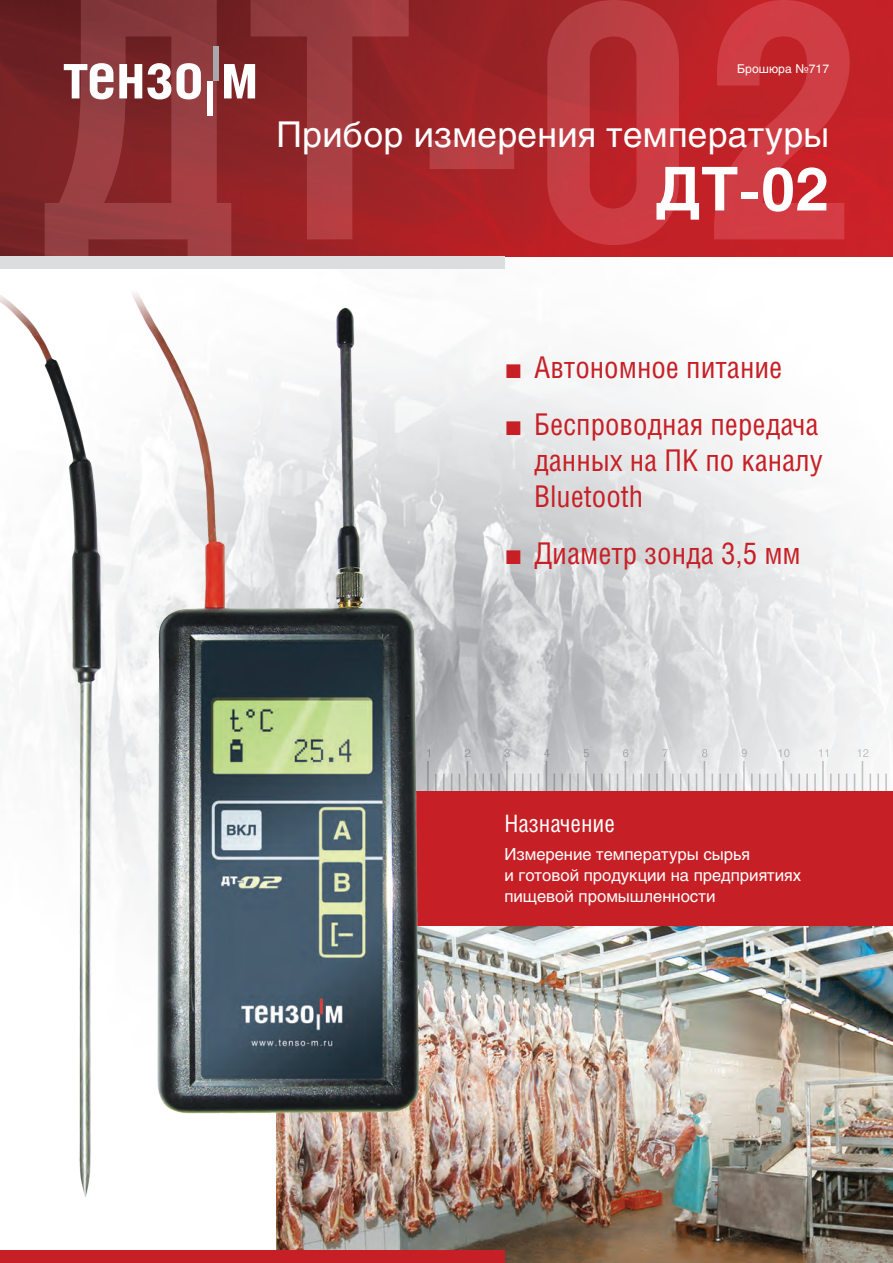
<style>
.page{position:relative;width:893px;height:1263px;background:#fff}
.page>*{position:absolute;margin:0;border:0;box-sizing:border-box;transform-origin:0 0}
.t1{font:700 60px "Helios";color:#fff}
.t2{font:35.25px "Helios";letter-spacing:.01em;color:#fff}
.bullet{font:30px/36px "Helios Cond";color:#c62026}
.t3{font:24px "Helios Cond";color:#fff}
.bullet-2{font:16.5px/21px "Helios";color:#fff}
.t4{font:12px "Helios";letter-spacing:.005em;color:#fff}
.s1{font-family:"Times New Roman"}
</style>
<div class="page">
<img style="left:0;top:0;width:893px;height:791px">
<img style="left:276px;top:926px;width:617px;height:337px">
<svg style="left:45px;top:0;width:805px;height:287px;background:#af3f43"></svg>
<div style="left:213px;top:46px;width:5px;height:35px;background:#a8a9ad"></div>
<div style="left:207px;top:81px;width:6px;height:35px;background:#fff"></div>
<svg style="left:64px;top:63px;width:49px;height:36px"></svg>
<svg style="left:119px;top:63px;width:82px;height:36px"></svg>
<svg style="left:224px;top:64px;width:31px;height:34px"></svg>
<div style="left:0;top:1250px;width:504px;height:13px;background:#c62026"></div>
<hr style="left:427px;top:761px;width:2px;height:30px;background:#231f20">
<hr style="left:467px;top:761px;width:1px;height:30px;background:#231f20">
<hr style="left:506px;top:761px;width:2px;height:30px;background:#231f20">
<hr style="left:546px;top:761px;width:1px;height:30px;background:#231f20">
<hr style="left:585px;top:761px;width:2px;height:30px;background:#231f20">
<hr style="left:625px;top:761px;width:1px;height:30px;background:#231f20">
<hr style="left:664px;top:761px;width:2px;height:30px;background:#231f20">
<hr style="left:704px;top:761px;width:1px;height:30px;background:#231f20">
<hr style="left:743px;top:761px;width:2px;height:30px;background:#231f20">
<hr style="left:783px;top:761px;width:1px;height:30px;background:#231f20">
<hr style="left:822px;top:761px;width:2px;height:30px;background:#231f20">
<hr style="left:862px;top:761px;width:1px;height:30px;background:#231f20">
<hr style="left:892px;top:761px;width:1px;height:30px;background:#231f20">
<svg style="left:435px;top:774px;width:2px;height:17px"></svg>
<svg style="left:474px;top:774px;width:2px;height:17px"></svg>
<svg style="left:514px;top:774px;width:2px;height:17px"></svg>
<svg style="left:553px;top:774px;width:2px;height:17px"></svg>
<svg style="left:593px;top:774px;width:2px;height:17px"></svg>
<svg style="left:632px;top:774px;width:2px;height:17px"></svg>
<svg style="left:672px;top:774px;width:2px;height:17px"></svg>
<svg style="left:711px;top:774px;width:2px;height:17px"></svg>
<svg style="left:751px;top:774px;width:2px;height:17px"></svg>
<svg style="left:790px;top:774px;width:2px;height:17px"></svg>
<svg style="left:830px;top:774px;width:2px;height:17px"></svg>
<svg style="left:869px;top:774px;width:2px;height:17px"></svg>
<svg style="left:443px;top:774px;width:1px;height:17px"></svg>
<svg style="left:482px;top:774px;width:2px;height:17px"></svg>
<svg style="left:522px;top:774px;width:1px;height:17px"></svg>
<svg style="left:561px;top:774px;width:2px;height:17px"></svg>
<svg style="left:601px;top:774px;width:1px;height:17px"></svg>
<svg style="left:640px;top:774px;width:2px;height:17px"></svg>
<svg style="left:680px;top:774px;width:1px;height:17px"></svg>
<svg style="left:719px;top:774px;width:2px;height:17px"></svg>
<svg style="left:759px;top:774px;width:1px;height:17px"></svg>
<svg style="left:798px;top:774px;width:2px;height:17px"></svg>
<svg style="left:838px;top:774px;width:1px;height:17px"></svg>
<svg style="left:877px;top:774px;width:2px;height:17px"></svg>
<svg style="left:451px;top:774px;width:1px;height:17px"></svg>
<svg style="left:490px;top:774px;width:2px;height:17px"></svg>
<svg style="left:530px;top:774px;width:1px;height:17px"></svg>
<svg style="left:569px;top:774px;width:2px;height:17px"></svg>
<svg style="left:609px;top:774px;width:1px;height:17px"></svg>
<svg style="left:648px;top:774px;width:2px;height:17px"></svg>
<svg style="left:688px;top:774px;width:1px;height:17px"></svg>
<svg style="left:727px;top:774px;width:2px;height:17px"></svg>
<svg style="left:767px;top:774px;width:1px;height:17px"></svg>
<svg style="left:806px;top:774px;width:2px;height:17px"></svg>
<svg style="left:846px;top:774px;width:1px;height:17px"></svg>
<svg style="left:459px;top:774px;width:1px;height:17px"></svg>
<svg style="left:498px;top:774px;width:2px;height:17px"></svg>
<svg style="left:538px;top:774px;width:1px;height:17px"></svg>
<svg style="left:577px;top:774px;width:2px;height:17px"></svg>
<svg style="left:617px;top:774px;width:1px;height:17px"></svg>
<svg style="left:656px;top:774px;width:2px;height:17px"></svg>
<svg style="left:696px;top:774px;width:1px;height:17px"></svg>
<svg style="left:735px;top:774px;width:2px;height:17px"></svg>
<svg style="left:775px;top:774px;width:1px;height:17px"></svg>
<svg style="left:814px;top:774px;width:2px;height:17px"></svg>
<svg style="left:854px;top:774px;width:1px;height:17px"></svg>
<svg style="left:885px;top:774px;width:8px;height:17px"></svg>
<svg style="left:427px;top:749px;width:3px;height:8px"></svg>
<svg style="left:465px;top:749px;width:5px;height:8px"></svg>
<svg style="left:504px;top:749px;width:6px;height:8px"></svg>
<svg style="left:544px;top:749px;width:5px;height:8px"></svg>
<svg style="left:583px;top:749px;width:6px;height:8px"></svg>
<svg style="left:623px;top:749px;width:5px;height:8px"></svg>
<svg style="left:662px;top:749px;width:6px;height:8px"></svg>
<svg style="left:702px;top:749px;width:5px;height:8px"></svg>
<svg style="left:741px;top:749px;width:6px;height:8px"></svg>
<svg style="left:778px;top:749px;width:11px;height:8px"></svg>
<svg style="left:819px;top:749px;width:9px;height:8px"></svg>
<svg style="left:858px;top:749px;width:10px;height:8px"></svg>
<div style="left:276px;top:791px;width:617px;height:135px;background:#c62026"></div>
<div style="left:0;top:256px;width:504px;height:13px;background:#dcdddf"></div>
<img style="left:0;top:290px;width:419px;height:908px">
<p class="t4" style="left:737px;top:62px;width:94px">Брошюра №717</p>
<p class="t2" style="left:276px;top:114px;width:554px">Прибор измерения температуры</p>
<p class="t1" style="left:655px;top:154px;width:176px">ДТ-02</p>
<p class="bullet" style="left:504px;top:349px;width:280px"><span class="s1">■</span> Автономное питание</p>
<p class="bullet" style="left:534px;top:406px;width:290px;text-indent:-30px"><span class="s1">■</span> Беспроводная передача данных на ПК по каналу<br>Bluetooth</p>
<p class="bullet" style="left:504px;top:535px;width:298px"><span class="s1">■</span> Диаметр зонда 3,5 мм</p>
<p class="t3" style="left:504px;top:809px;width:112px">Назначение</p>
<p class="bullet-2" style="left:504px;top:844px;width:298px">Измерение температуры сырья<br>и готовой продукции на предприятиях пищевой промышленности</p>
</div>
